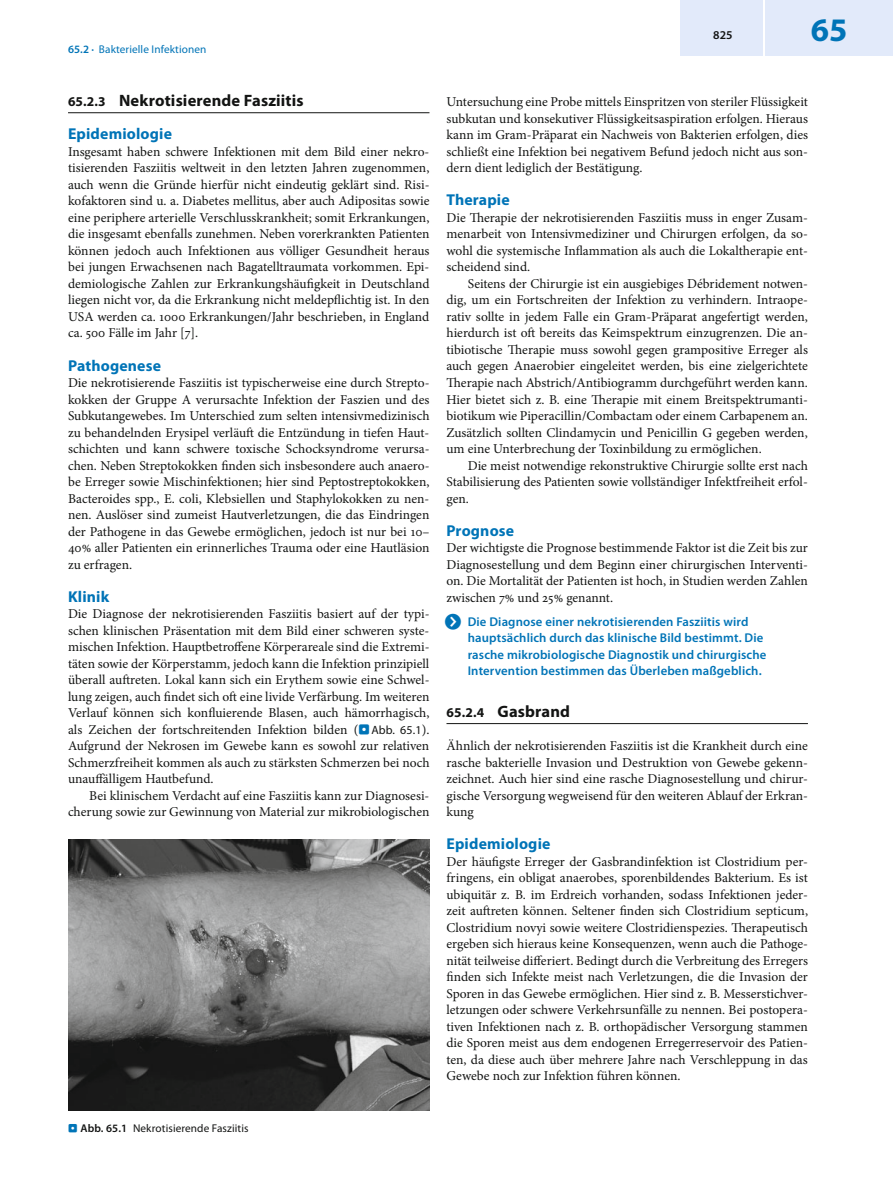
<style>
.page{position:relative;width:893px;height:1187px;background:#fff}
.page>*{position:absolute;margin:0;border:0;box-sizing:border-box;transform-origin:0 0}
.t1{font:700 33px "Myriad Pro";color:#0074b7}
.t2{font:700 16.5px "Myriad Pro";letter-spacing:.01em;color:#131413}
.t3{font:700 15.75px "Myriad Pro";letter-spacing:.01em;color:#0074b7}
.t4{font:13.5px/16.5px "Minion Pro";color:#131413;text-align:justify}
.t5{font:600 12.75px/16.5px "Myriad Pro";letter-spacing:.01em;color:#0074b7}
.t6{font:600 12px "Myriad Pro";color:#131413}
.t7{font:11.25px "Myriad Pro";letter-spacing:.01em;color:#131413}
.t8{font:11.25px "Myriad Pro";letter-spacing:.01em;color:#0074b7}
.s1{font-weight:600}
.s2{font-size:13.5px}
.s3{font-family:"S Buttons Two";color:#0074b7}
.s4{font-family:"Myriad Pro";font-size:12px}
.s5{font-family:"S Buttons Two";font-weight:400}
</style>
<div class="page">
<div style="left:765px;top:0;width:128px;height:55px;background:#e2eafa"></div>
<div style="left:680px;top:0;width:83px;height:55px;background:#e2eafa"></div>
<hr style="left:68px;top:112px;width:361px;height:1px;background:#131413">
<hr style="left:446px;top:723px;width:362px;height:1px;background:#131413">
<img style="left:68px;top:839px;width:361px;height:271px">
<p class="t8" style="left:68px;top:45px;width:140px"><span class="s1">65.2 ·</span> Bakterielle Infektionen</p>
<p class="t6" style="left:713px;top:30px;width:21px">825</p>
<h1 class="t1" style="left:811px;top:17px;width:38px">65</h1>
<p class="t2" style="left:68px;top:94px;width:237px"><span class="s2">65.2.3</span> Nekrotisierende Fasziitis</p>
<p class="t3" style="left:68px;top:128px;width:105px">Epidemiologie</p>
<p class="t4" style="left:68px;top:144px;width:363px">Insgesamt haben schwere Infektionen mit dem Bild einer nekro&shy;tisierenden Fasziitis weltweit in den letzten Jahren zugenommen, auch wenn die Gründe hierfür nicht eindeutig geklärt sind. Risi&shy;kofaktoren sind u. a. Diabetes mellitus, aber auch Adipositas sowie eine periphere arterielle Verschlusskrankheit; somit Erkrankungen, die insgesamt ebenfalls zunehmen. Neben vorerkrankten Patienten können jedoch auch Infektionen aus völliger Gesundheit heraus bei jungen Erwachsenen nach Bagatelltraumata vorkommen. Epi&shy;demiologische Zahlen zur Erkrankungshäufigkeit in Deutschland liegen nicht vor, da die Erkrankung nicht meldepflichtig ist. In den USA werden ca. 1000 Erkrankungen/Jahr beschrieben, in England ca. 500 Fälle im Jahr [7].</p>
<p class="t3" style="left:68px;top:359px;width:95px">Pathogenese</p>
<p class="t4" style="left:68px;top:375px;width:363px">Die nekrotisierende Fasziitis ist typischerweise eine durch Strepto&shy;kokken der Gruppe A verursachte Infektion der Faszien und des Subkutangewebes. Im Unterschied zum selten intensivmedizinisch zu behandelnden Erysipel verläuft die Entzündung in tiefen Haut&shy;schichten und kann schwere toxische Schocksyndrome verursa&shy;chen. Neben Streptokokken finden sich insbesondere auch anaero&shy;be Erreger sowie Mischinfektionen; hier sind Peptostreptokokken, Bacteroides spp., E. coli, Klebsiellen und Staphylokokken zu nen&shy;nen. Auslöser sind zumeist Hautverletzungen, die das Eindringen der Pathogene in das Gewebe ermöglichen, jedoch ist nur bei 10– 40% aller Patienten ein erinnerliches Trauma oder eine Hautläsion zu erfragen.</p>
<p class="t3" style="left:68px;top:590px;width:43px">Klinik</p>
<p class="t4" style="left:68px;top:606px;width:363px">Die Diagnose der nekrotisierenden Fasziitis basiert auf der typi&shy;schen klinischen Präsentation mit dem Bild einer schweren syste&shy;mischen Infektion. Hauptbetroffene Körperareale sind die Extremi&shy;täten sowie der Körperstamm, jedoch kann die Infektion prinzipiell überall auftreten. Lokal kann sich ein Erythem sowie eine Schwel&shy;lung zeigen, auch findet sich oft eine livide Verfärbung. Im weiteren Verlauf können sich konfluierende Blasen, auch hämorrhagisch, als Zeichen der fortschreitenden Infektion bilden (<span class="s3">.</span> <span class="s4">Abb. 65.1</span>).<br>Aufgrund der Nekrosen im Gewebe kann es sowohl zur relativen Schmerzfreiheit kommen als auch zu stärksten Schmerzen bei noch unauffälligem Hautbefund.</p>
<p class="t4" style="left:68px;top:788px;width:363px;text-align:right">Bei klinischem Verdacht auf eine Fasziitis kann zur Diagnosesi&shy;cherung sowie zur Gewinnung von Material zur mikrobiologischen</p>
<p class="t4" style="left:446px;top:95px;width:363px">Untersuchung eine Probe mittels Einspritzen von steriler Flüssigkeit subkutan und konsekutiver Flüssigkeitsaspiration erfolgen. Hieraus kann im Gram-Präparat ein Nachweis von Bakterien erfolgen, dies schließt eine Infektion bei negativem Befund jedoch nicht aus son&shy;dern dient lediglich der Bestätigung.</p>
<p class="t3" style="left:446px;top:194px;width:65px">Therapie</p>
<p class="t4" style="left:446px;top:210px;width:363px">Die Therapie der nekrotisierenden Fasziitis muss in enger Zusam&shy;menarbeit von Intensivmediziner und Chirurgen erfolgen, da so&shy;wohl die systemische Inflammation als auch die Lokaltherapie ent&shy;scheidend sind.</p>
<p class="t4" style="left:446px;top:276px;width:363px;text-indent:21px">Seitens der Chirurgie ist ein ausgiebiges Débridement notwen&shy;dig, um ein Fortschreiten der Infektion zu verhindern. Intraope&shy;rativ sollte in jedem Falle ein Gram-Präparat angefertigt werden, hierdurch ist oft bereits das Keimspektrum einzugrenzen. Die an&shy;tibiotische Therapie muss sowohl gegen grampositive Erreger als auch gegen Anaerobier eingeleitet werden, bis eine zielgerichtete Therapie nach Abstrich/Antibiogramm durchgeführt werden kann.<br>Hier bietet sich z. B. eine Therapie mit einem Breitspektrumanti&shy;biotikum wie Piperacillin/Combactam oder einem Carbapenem an.<br>Zusätzlich sollten Clindamycin und Penicillin G gegeben werden, um eine Unterbrechung der Toxinbildung zu ermöglichen.</p>
<p class="t4" style="left:446px;top:458px;width:363px;text-indent:21px">Die meist notwendige rekonstruktive Chirurgie sollte erst nach Stabilisierung des Patienten sowie vollständiger Infektfreiheit erfol&shy;gen.</p>
<p class="t3" style="left:446px;top:524px;width:69px">Prognose</p>
<p class="t4" style="left:446px;top:540px;width:363px">Der wichtigste die Prognose bestimmende Faktor ist die Zeit bis zur Diagnosestellung und dem Beginn einer chirurgischen Interventi&shy;on. Die Mortalität der Patienten ist hoch, in Studien werden Zahlen zwischen 7% und 25% genannt.</p>
<p class="t5" style="left:468px;top:614px;width:300px;text-indent:-21px"><span class="s5">&gt;</span> Die Diagnose einer nekrotisierenden Fasziitis wird hauptsächlich durch das klinische Bild bestimmt. Die rasche mikrobiologische Diagnostik und chirurgische Intervention bestimmen das Überleben maßgeblich.</p>
<p class="t2" style="left:446px;top:705px;width:125px"><span class="s2">65.2.4</span> Gasbrand</p>
<p class="t4" style="left:446px;top:738px;width:363px">Ähnlich der nekrotisierenden Fasziitis ist die Krankheit durch eine rasche bakterielle Invasion und Destruktion von Gewebe gekenn&shy;zeichnet. Auch hier sind eine rasche Diagnosestellung und chirur&shy;gische Versorgung wegweisend für den weiteren Ablauf der Erkran&shy;kung</p>
<p class="t3" style="left:446px;top:837px;width:105px">Epidemiologie</p>
<p class="t4" style="left:446px;top:854px;width:363px">Der häufigste Erreger der Gasbrandinfektion ist Clostridium per&shy;fringens, ein obligat anaerobes, sporenbildendes Bakterium. Es ist ubiquitär z. B. im Erdreich vorhanden, sodass Infektionen jeder&shy;zeit auftreten können. Seltener finden sich Clostridium septicum, Clostridium novyi sowie weitere Clostridienspezies. Therapeutisch ergeben sich hieraus keine Konsequenzen, wenn auch die Pathoge&shy;nität teilweise differiert. Bedingt durch die Verbreitung des Erregers finden sich Infekte meist nach Verletzungen, die die Invasion der Sporen in das Gewebe ermöglichen. Hier sind z. B. Messerstichver&shy;letzungen oder schwere Verkehrsunfälle zu nennen. Bei postopera&shy;tiven Infektionen nach z. B. orthopädischer Versorgung stammen die Sporen meist aus dem endogenen Erregerreservoir des Patien&shy;ten, da diese auch über mehrere Jahre nach Verschleppung in das Gewebe noch zur Infektion führen können.</p>
<p class="t7" style="left:68px;top:1123px;width:182px"><span class="s3">.</span> <span class="s1">Abb. 65.1</span> Nekrotisierende Fasziitis</p>
</div>
